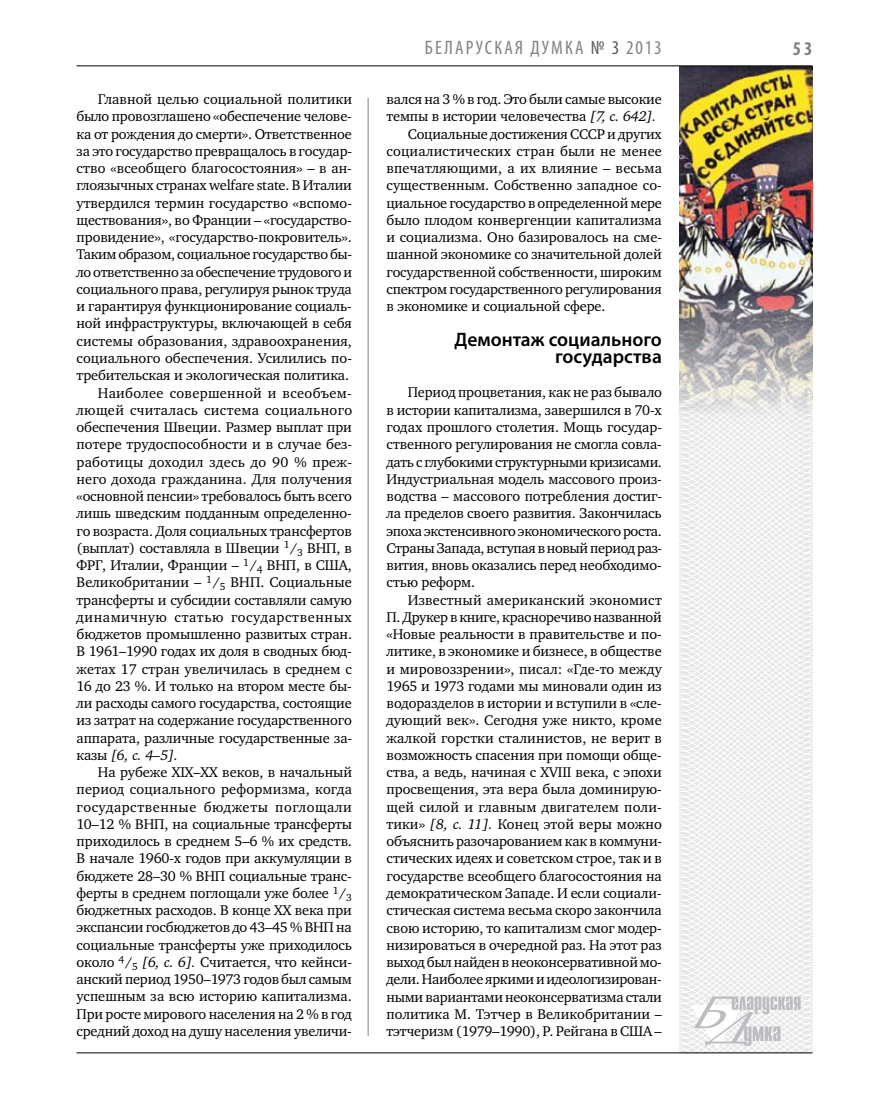
<style>
.page{position:relative;width:872px;height:1106px;background:#fff}
.page>*{position:absolute;margin:0;border:0;box-sizing:border-box;transform-origin:0 0}
.t1{font:600 19.5px/17.2px "Myriad Pro";color:#000;text-align:right}
.t2{font:condensed 19.5px "Myriad Pro";letter-spacing:.11em;color:#808285}
.t3{font:700 condensed 19.5px "Myriad Pro";color:#808285}
.t4{font:14.4px/17.2px "Charter C";letter-spacing:-.01em;color:#000;text-align:justify}
.t5{font:14.4px "Charter C";letter-spacing:.02em;color:#000}
.t6{font:14.4px "Charter C";letter-spacing:.01em;color:#000}
.t7{font:14.4px "Charter C";letter-spacing:.015em;color:#000}
.t8{font:14.4px "Charter C";letter-spacing:.04em;color:#000}
.t9{font:14.4px "Charter C";letter-spacing:.035em;color:#000}
.t10{font:italic 14.4px "Charter C";color:#000}
.s1{font-style:normal}
.s2{font-style:italic}
.s3{color:#58595b}
</style>
<div class="page">
<hr style="left:368px;top:98px;width:1px;height:938px;background:#808285">
<svg style="left:621px;top:65px;width:192px;height:989px"></svg>
<svg style="left:691px;top:996px;width:109px;height:53px"></svg>
<hr style="left:77px;top:1052px;width:735px;height:1px;background:#000">
<img style="left:679px;top:66px;width:133px;height:379px">
<hr style="left:77px;top:65px;width:735px;height:1px;background:#000">
<p class="t4" style="left:98px;top:91px;width:256px">Главной целью социальной политики</p>
<p class="t4" style="left:77px;top:108px;width:277px">было провозглашено «обеспечение челове-</p>
<p class="t4" style="left:77px;top:125px;width:277px">ка от рождения до смерти». Ответственное</p>
<p class="t4" style="left:77px;top:142px;width:277px">за это государство превращалось в государ-</p>
<p class="t4" style="left:77px;top:160px;width:277px">ство «всеобщего благосостояния» – в ан-</p>
<p class="t4" style="left:77px;top:177px;width:277px">глоязычных странах welfare state. В Италии</p>
<p class="t4" style="left:77px;top:194px;width:277px">утвердился термин государство «вспомо-</p>
<p class="t4" style="left:77px;top:211px;width:275px">ществования», во Франции – «государство-</p>
<p class="t4" style="left:77px;top:229px;width:277px">провидение», «государство-покровитель».</p>
<p class="t4" style="left:77px;top:246px;width:277px">Таким образом, социальное государство бы-</p>
<p class="t4" style="left:77px;top:263px;width:277px">ло ответственно за обеспечение трудового и</p>
<p class="t4" style="left:77px;top:280px;width:277px">социального права, регулируя рынок труда</p>
<p class="t4" style="left:77px;top:298px;width:277px">и гарантируя функционирование социаль-</p>
<p class="t4" style="left:77px;top:315px;width:277px">ной инфраструктуры, включающей в себя</p>
<p class="t4" style="left:77px;top:332px;width:277px">системы образования, здравоохранения,</p>
<p class="t4" style="left:77px;top:349px;width:277px">социального обеспечения. Усилились по-</p>
<p class="t4" style="left:77px;top:367px;width:274px">требительская и экологическая политика.</p>
<p class="t5" style="left:98px;top:384px;width:255px">Наиболее совершенной и всеобъем-</p>
<p class="t5" style="left:77px;top:402px;width:277px">лющей считалась система социального</p>
<p class="t4" style="left:77px;top:418px;width:277px">обеспечения Швеции. Размер выплат при</p>
<p class="t4" style="left:77px;top:436px;width:277px">потере трудоспособности и в случае без-</p>
<p class="t5" style="left:77px;top:453px;width:277px">работицы доходил здесь до 90 % преж-</p>
<p class="t4" style="left:77px;top:470px;width:277px">него дохода гражданина. Для получения</p>
<p class="t4" style="left:77px;top:487px;width:277px">«основной пенсии» требовалось быть всего</p>
<p class="t4" style="left:77px;top:505px;width:277px">лишь шведским подданным определенно-</p>
<p class="t4" style="left:77px;top:522px;width:277px">го возраста. Доля социальных трансфертов</p>
<p class="t4" style="left:77px;top:539px;width:277px">(выплат) составляла в Швеции <sup>1</sup>/<sub>3</sub> ВНП, в</p>
<p class="t4" style="left:77px;top:556px;width:277px">ФРГ, Италии, Франции – <sup>1</sup>/<sub>4</sub> ВНП, в США,</p>
<p class="t4" style="left:77px;top:574px;width:277px">Великобритании – <sup>1</sup>/<sub>5</sub> ВНП. Социальные</p>
<p class="t4" style="left:77px;top:591px;width:277px">трансферты и субсидии составляли самую</p>
<p class="t8" style="left:77px;top:609px;width:277px">динамичную статью государственных</p>
<p class="t4" style="left:77px;top:625px;width:277px">бюджетов промышленно развитых стран.</p>
<p class="t4" style="left:77px;top:643px;width:277px">В 1961–1990 годах их доля в сводных бюд-</p>
<p class="t4" style="left:77px;top:660px;width:277px">жетах 17 стран увеличилась в среднем с</p>
<p class="t4" style="left:77px;top:677px;width:277px">16 до 23 %. И только на втором месте бы-</p>
<p class="t4" style="left:77px;top:694px;width:277px">ли расходы самого государства, состоящие</p>
<p class="t4" style="left:77px;top:712px;width:277px">из затрат на содержание государственного</p>
<p class="t4" style="left:77px;top:729px;width:277px">аппарата, различные государственные за-</p>
<p class="t10" style="left:77px;top:747px;width:103px"><span class="s1">казы</span> [6, c. 4–5].</p>
<p class="t4" style="left:98px;top:763px;width:256px">На рубеже ХIХ–ХХ веков, в начальный</p>
<p class="t7" style="left:77px;top:781px;width:277px">период социального реформизма, когда</p>
<p class="t9" style="left:77px;top:798px;width:277px">государственные бюджеты поглощали</p>
<p class="t4" style="left:77px;top:815px;width:277px">10–12 % ВНП, на социальные трансферты</p>
<p class="t4" style="left:77px;top:832px;width:277px">приходилось в среднем 5–6 % их средств.</p>
<p class="t4" style="left:77px;top:850px;width:277px">В начале 1960-х годов при аккумуляции в</p>
<p class="t4" style="left:77px;top:867px;width:277px">бюджете 28–30 % ВНП социальные транс-</p>
<p class="t4" style="left:77px;top:884px;width:277px">ферты в среднем поглощали уже более <sup>1</sup>/<sub>3</sub></p>
<p class="t4" style="left:77px;top:901px;width:277px">бюджетных расходов. В конце ХХ века при</p>
<p class="t4" style="left:77px;top:919px;width:277px">экспансии госбюджетов до 43–45 % ВНП на</p>
<p class="t4" style="left:77px;top:936px;width:277px">социальные трансферты уже приходилось</p>
<p class="t4" style="left:77px;top:953px;width:277px">около <sup>4</sup>/<sub>5</sub> <span class="s2">[6, c. 6].</span> Считается, что кейнси-</p>
<p class="t4" style="left:77px;top:970px;width:277px">анский период 1950–1973 годов был самым</p>
<p class="t4" style="left:77px;top:988px;width:277px">успешным за всю историю капитализма.</p>
<p class="t4" style="left:77px;top:1005px;width:277px">При росте мирового населения на 2 % в год</p>
<p class="t4" style="left:77px;top:1022px;width:277px">средний доход на душу населения увеличи-</p>
<h1 class="t2" style="left:425px;top:36px;width:238px">БЕЛАРУСКАЯ ДУМКА <span class="s3">№ 3</span> 2013</h1>
<h1 class="t3" style="left:793px;top:37px;width:21px">53</h1>
<p class="t4" style="left:386px;top:91px;width:277px">вался на 3 % в год. Это были самые высокие</p>
<p class="t4" style="left:386px;top:108px;width:271px">темпы в истории человечества <span class="s2">[7, c. 642].</span></p>
<p class="t4" style="left:408px;top:125px;width:256px">Социальные достижения СССР и других</p>
<p class="t6" style="left:386px;top:143px;width:277px">социалистических стран были не менее</p>
<p class="t6" style="left:386px;top:160px;width:277px">впечатляющими, а их влияние – весьма</p>
<p class="t4" style="left:386px;top:177px;width:277px">существенным. Собственно западное со-</p>
<p class="t4" style="left:386px;top:194px;width:277px">циальное государство в определенной мере</p>
<p class="t4" style="left:386px;top:211px;width:277px">было плодом конвергенции капитализма</p>
<p class="t4" style="left:386px;top:229px;width:277px">и социализма. Оно базировалось на сме-</p>
<p class="t4" style="left:386px;top:246px;width:277px">шанной экономике со значительной долей</p>
<p class="t4" style="left:386px;top:263px;width:277px">государственной собственности, широким</p>
<p class="t4" style="left:386px;top:280px;width:277px">спектром государственного регулирования</p>
<p class="t4" style="left:386px;top:298px;width:220px">в экономике и социальной сфере.</p>
<h1 class="t1" style="left:454px;top:330px;width:209px">Демонтаж социального государства</h1>
<p class="t4" style="left:386px;top:384px;width:277px;text-indent:21px">Период процветания, как не раз бывало в истории капитализма, завершился в 70-х годах прошлого столетия. Мощь государ&shy;ственного регулирования не смогла совла&shy;дать с глубокими структурными кризисами.<br>Индустриальная модель массового произ&shy;водства – массового потребления достиг&shy;ла пределов своего развития. Закончилась эпоха экстенсивного экономического роста.<br>Страны Запада, вступая в новый период раз&shy;вития, вновь оказались перед необходимо&shy;стью реформ.</p>
<p class="t4" style="left:386px;top:591px;width:277px;text-indent:21px">Известный американский экономист П. Друкер в книге, красноречиво названной «Новые реальности в правительстве и по&shy;литике, в экономике и бизнесе, в обществе и мировоззрении», писал: «Где-то между 1965 и 1973 годами мы миновали один из водоразделов в истории и вступили в «сле&shy;дующий век». Сегодня уже никто, кроме жалкой горстки сталинистов, не верит в возможность спасения при помощи обще&shy;ства, а ведь, начиная с ХVIII века, с эпохи просвещения, эта вера была доминирую&shy;щей силой и главным двигателем поли&shy;тики» <span class="s2">[8, c. 11].</span> Конец этой веры можно объяснить разочарованием как в коммуни&shy;стических идеях и советском строе, так и в государстве всеобщего благосостояния на демократическом Западе. И если социали&shy;стическая система весьма скоро закончила свою историю, то капитализм смог модер&shy;низироваться в очередной раз. На этот раз выход был найден в неоконсервативной мо&shy;дели. Наиболее яркими и идеологизирован&shy;ными вариантами неоконсерватизма стали политика М. Тэтчер в Великобритании – тэтчеризм (1979–1990), Р. Рейгана в США –</p>
</div>
